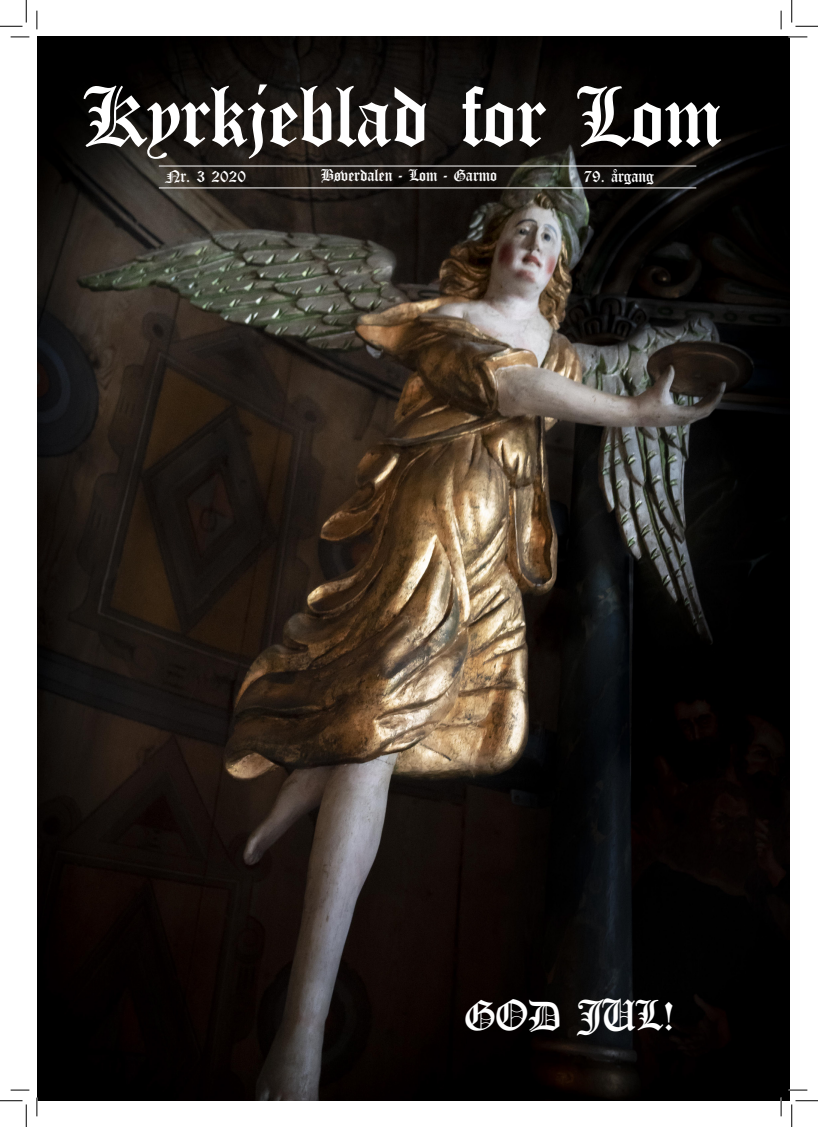
<style>
.page{position:relative;width:818px;height:1127px;background:#fff}
.page>*{position:absolute;margin:0;border:0;box-sizing:border-box;transform-origin:0 0}
.t1{font:88.75px "Canterbury";color:#fff}
.t2{font:45px "Canterbury";color:#fff}
.t3{font:17.5px "Canterbury";color:#fff}
</style>
<div class="page">
<img style="left:37px;top:37px;width:752px;height:1063px">
<hr style="left:159px;top:166px;width:537px;height:1px;background:#fff">
<hr style="left:159px;top:188px;width:537px;height:1px;background:#fff">
<svg style="left:11px;top:36px;width:18px;height:2px"></svg>
<svg style="left:788px;top:36px;width:19px;height:2px"></svg>
<svg style="left:11px;top:1089px;width:18px;height:1px"></svg>
<svg style="left:788px;top:1088px;width:19px;height:2px"></svg>
<svg style="left:36px;top:11px;width:2px;height:18px"></svg>
<svg style="left:36px;top:1097px;width:2px;height:18px"></svg>
<svg style="left:780px;top:11px;width:2px;height:18px"></svg>
<svg style="left:780px;top:1097px;width:2px;height:18px"></svg>
<svg style="left:0;top:0;width:27px;height:27px"></svg>
<svg style="left:0;top:1100px;width:27px;height:26px"></svg>
<svg style="left:791px;top:0;width:27px;height:27px"></svg>
<svg style="left:791px;top:1100px;width:27px;height:26px"></svg>
<p class="t1" style="left:84px;top:65px;width:639px">Kyrkjeblad for Lom</p>
<p class="t3" style="left:167px;top:166px;width:81px">Nr. 3 2020</p>
<p class="t3" style="left:321px;top:165px;width:177px">Bøverdalen - Lom - Garmo</p>
<p class="t3" style="left:584px;top:166px;width:72px">79. årgang</p>
<p class="t2" style="left:464px;top:987px;width:212px">GOD JUL!</p>
</div>
